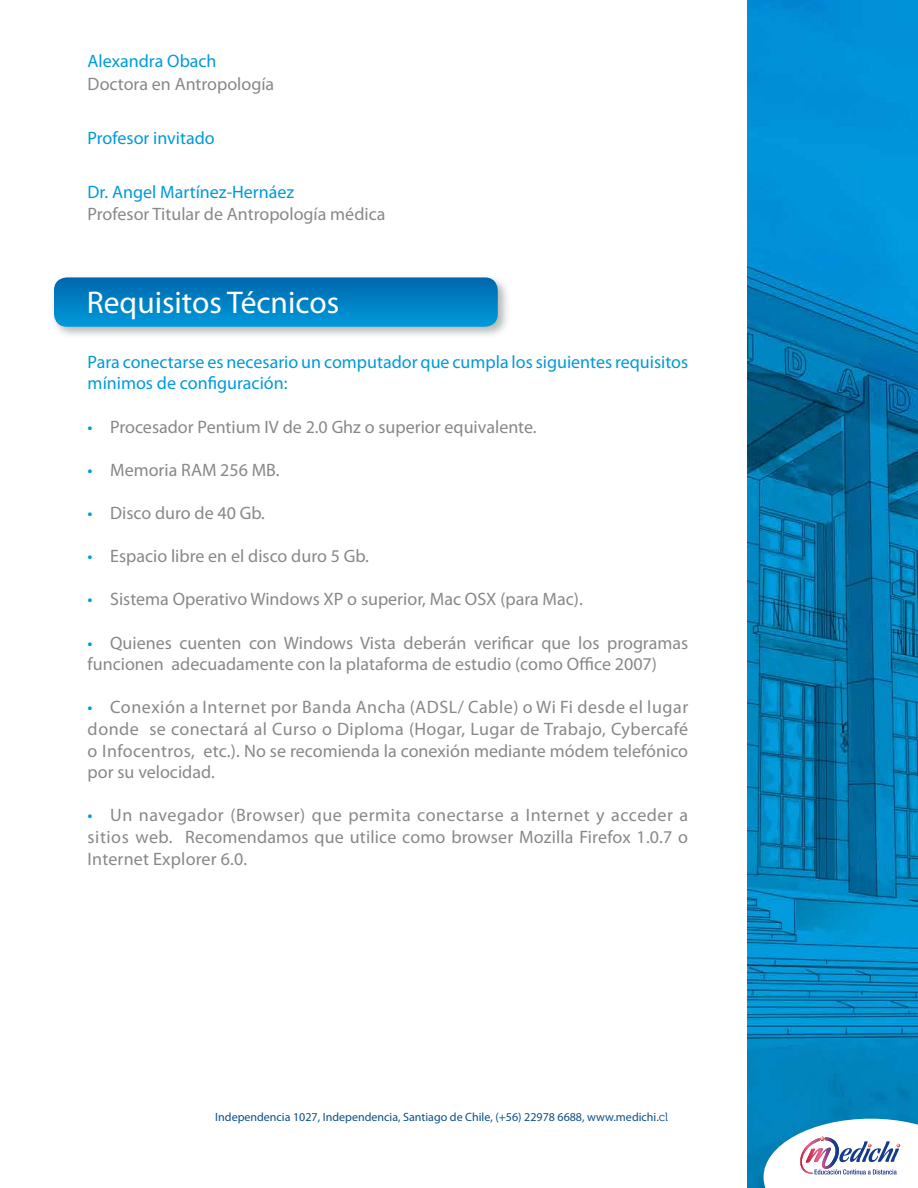
<style>
.page{position:relative;width:918px;height:1188px;background:#fff}
.page>*{position:absolute;margin:0;border:0;box-sizing:border-box;transform-origin:0 0}
.t1{font:31.5px "Myriad Pro";color:#fff}
.t2{font:18px/21.6px "Myriad Pro";color:#87888a;text-align:justify}
.t3{font:18px/21.6px "Myriad Pro";color:#009ada}
.t4{font:12px "Myriad Pro";color:#0c4f86}
.s1{color:#009ada}
.s2{font-family:"Museo 300"}
</style>
<div class="page">
<img style="left:748px;top:0;width:170px;height:1188px">
<svg style="left:764px;top:1119px;width:154px;height:69px"></svg>
<div style="left:50px;top:274px;width:460px;height:66px;background:#9ba19e;opacity:.75"></div>
<svg style="left:54px;top:277px;width:444px;height:50px;background:#0482c4"></svg>
<p class="t3" style="left:88px;top:50px;width:130px">Alexandra Obach</p>
<p class="t2" style="left:88px;top:73px;width:188px">Doctora en Antropología</p>
<p class="t3" style="left:88px;top:127px;width:129px">Profesor invitado</p>
<p class="t3" style="left:88px;top:181px;width:208px">Dr. Angel Martínez-Hernáez</p>
<p class="t2" style="left:88px;top:203px;width:299px">Profesor Titular de Antropología médica</p>
<h1 class="t1" style="left:87px;top:283px;width:254px">Requisitos Técnicos</h1>
<p class="t3" style="left:88px;top:351px;width:602px">Para conectarse es necesario un computador que cumpla los siguientes requisitos mínimos de configuración:</p>
<p class="t2" style="left:88px;top:415px;width:451px"><span class="s1">•</span> Procesador Pentium IV de 2.0 Ghz o superior equivalente.</p>
<p class="t2" style="left:88px;top:459px;width:193px"><span class="s1">•</span> Memoria RAM 256 MB.</p>
<p class="t2" style="left:88px;top:502px;width:179px"><span class="s1">•</span> Disco duro de 40 Gb.</p>
<p class="t2" style="left:88px;top:545px;width:283px"><span class="s1">•</span> Espacio libre en el disco duro 5 Gb.</p>
<p class="t2" style="left:88px;top:588px;width:497px"><span class="s1">•</span> Sistema Operativo Windows XP o superior, Mac OSX (para Mac).</p>
<p class="t2" style="left:88px;top:631px;width:602px"><span class="s1">•</span> Quienes cuenten con Windows Vista deberán verificar que los programas funcionen adecuadamente con la plataforma de estudio (como Office 2007)</p>
<p class="t2" style="left:88px;top:696px;width:602px"><span class="s1">•</span> Conexión a Internet por Banda Ancha (ADSL/ Cable) o Wi Fi desde el lugar donde se conectará al Curso o Diploma (Hogar, Lugar de Trabajo, Cybercafé o Infocentros, etc.). No se recomienda la conexión mediante módem telefónico por su velocidad.</p>
<p class="t2" style="left:88px;top:804px;width:602px"><span class="s1">•</span> Un navegador (Browser) que permita conectarse a Internet y acceder a sitios web. Recomendamos que utilice como browser Mozilla Firefox 1.0.7 o Internet Explorer 6.0.</p>
<p class="t4" style="left:215px;top:1110px;width:454px">Independencia 1027, Independencia, Santiago de Chile, (+56) 22978 6688, www.medichi.<span class="s2">cl</span></p>
</div>
